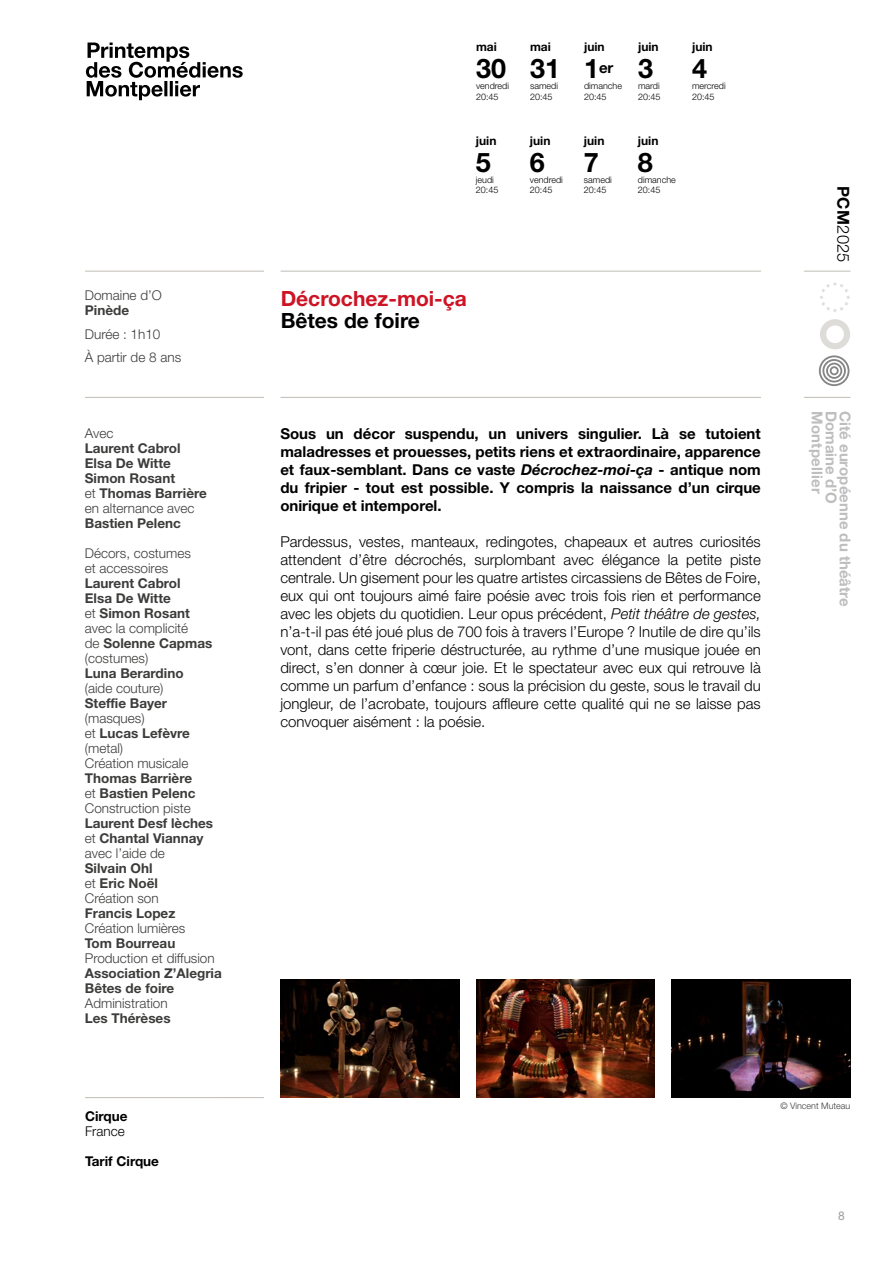
<style>
.page{position:relative;width:893px;height:1263px;background:#fff}
.page>*{position:absolute;margin:0;border:0;box-sizing:border-box;transform-origin:0 0}
.t1{font:700 27px "Helvetica Neue LT Std";color:#000}
.t2{font:700 21px "Helvetica Neue LT Std";color:#cd1424}
.t3{font:700 21px "Helvetica Neue LT Std";color:#000}
.t4{font:300 16.5px "Helvetica Neue LT Std";color:#000}
.t5{font:300 15px/18px "Helvetica Neue LT Std";color:#000;text-align:justify}
.t6{font:700 15px/18px "Helvetica Neue LT Std";color:#000;text-align:justify}
.t7{font:700 15px/27.8px "Helvetica Neue LT Std";color:#bebebe}
.t8{font:700 13.5px/15px "Helvetica Neue LT Std";color:#3c3c3b}
.t9{font:300 13.5px/15px "Helvetica Neue LT Std";color:#3c3c3b}
.t10{font:700 13.5px "Helvetica Neue LT Std";color:#000}
.t11{font:300 13.5px "Helvetica Neue LT Std";color:#000}
.t12{font:700 12px "Helvetica Neue LT Std";color:#000}
.t13{font:12px "Helvetica Neue LT Std";color:#9d9d9c}
.t14{font:300 9px "Helvetica Neue LT Std";color:#000}
.t15{font:300 9px "Helvetica Neue LT Std";color:#3c3c3b}
.s1{font-weight:300}
.s2{font-weight:700}
.s3{font-style:italic}
.s4{color:#c0bcb4}
</style>
<div class="page">
<hr style="left:281px;top:271px;width:480px;height:1px;background:#c0bcb4">
<hr style="left:281px;top:397px;width:480px;height:1px;background:#c0bcb4">
<hr style="left:804px;top:271px;width:46px;height:1px;background:#c0bcb4">
<div style="left:820px;top:319px;width:30px;height:30px;border:6px solid #c0bcb4;border-radius:50%"></div>
<svg style="left:820px;top:282px;width:30px;height:30px"></svg>
<svg style="left:819px;top:355px;width:30px;height:31px"></svg>
<hr style="left:804px;top:397px;width:46px;height:1px;background:#c0bcb4">
<svg style="left:86px;top:43px;width:157px;height:57px"></svg>
<hr style="left:85px;top:271px;width:179px;height:1px;background:#c1bcb4">
<hr style="left:85px;top:397px;width:179px;height:1px;background:#c1bcb4">
<hr style="left:85px;top:1097px;width:179px;height:1px;background:#c0bcb4">
<img style="left:671px;top:980px;width:179px;height:118px">
<img style="left:281px;top:980px;width:178px;height:118px">
<img style="left:476px;top:980px;width:179px;height:118px">
<p class="t9" style="left:85px;top:288px;width:79px">Domaine d’O</p>
<p class="t8" style="left:85px;top:303px;width:46px">Pinède</p>
<p class="t9" style="left:85px;top:322px;width:98px;line-height:23.5px">Durée : 1h10<br>À partir de 8 ans</p>
<p class="t9" style="left:85px;top:425px;width:30px">Avec</p>
<p class="t8" style="left:85px;top:440px;width:123px">Laurent Cabrol<br>Elsa De Witte<br>Simon Rosant<br><span class="s1">et</span> Thomas Barrière <span class="s1">en alternance avec</span></p>
<p class="t8" style="left:85px;top:515px;width:97px">Bastien Pelenc</p>
<p class="t9" style="left:85px;top:545px;width:108px">Décors, costumes et accessoires</p>
<p class="t8" style="left:85px;top:575px;width:129px">Laurent Cabrol<br>Elsa De Witte<br><span class="s1">et</span> Simon Rosant <span class="s1">avec la complicité<br>de</span> Solenne Capmas <span class="s1">(costumes)</span></p>
<p class="t8" style="left:85px;top:665px;width:100px">Luna Berardino</p>
<p class="t9" style="left:85px;top:680px;width:80px">(aide couture)</p>
<p class="t8" style="left:85px;top:695px;width:84px">Steffie Bayer</p>
<p class="t9" style="left:85px;top:710px;width:107px">(masques)<br>et <span class="s2">Lucas Lefèvre </span>(metal)<br>Création musicale</p>
<p class="t8" style="left:85px;top:770px;width:112px">Thomas Barrière <span class="s1">et</span> Bastien Pelenc<br><span class="s1">Construction piste</span></p>
<p class="t8" style="left:85px;top:815px;width:130px">Laurent Desf lèches <span class="s1">et</span> Chantal Viannay <span class="s1">avec l’aide de</span></p>
<p class="t8" style="left:85px;top:860px;width:75px">Silvain Ohl <span class="s1">et</span> Eric Noël<br><span class="s1">Création son</span></p>
<p class="t8" style="left:85px;top:905px;width:92px">Francis Lopez</p>
<p class="t9" style="left:85px;top:920px;width:102px">Création lumières</p>
<p class="t8" style="left:85px;top:935px;width:92px">Tom Bourreau</p>
<p class="t9" style="left:85px;top:950px;width:131px">Production et diffusion</p>
<p class="t8" style="left:85px;top:965px;width:138px">Association Z’Alegria<br>Bêtes de foire</p>
<p class="t9" style="left:85px;top:995px;width:84px">Administration</p>
<p class="t8" style="left:85px;top:1010px;width:87px">Les Thérèses</p>
<p class="t10" style="left:85px;top:1108px;width:44px">Cirque</p>
<p class="t11" style="left:85px;top:1123px;width:41px">France</p>
<p class="t10" style="left:85px;top:1153px;width:75px">Tarif Cirque</p>
<p class="t12" style="left:476px;top:39px;width:22px">mai</p>
<p class="t12" style="left:530px;top:39px;width:22px">mai</p>
<p class="t12" style="left:584px;top:39px;width:22px">juin</p>
<p class="t12" style="left:638px;top:39px;width:22px">juin</p>
<p class="t12" style="left:692px;top:39px;width:22px">juin</p>
<h1 class="t1" style="left:476px;top:52px;width:179px">30 31 1<sup>er</sup> 3</h1>
<h1 class="t1" style="left:692px;top:52px;width:17px">4</h1>
<p class="t14" style="left:476px;top:80px;width:35px">vendredi</p>
<p class="t14" style="left:530px;top:80px;width:29px">samedi</p>
<p class="t14" style="left:584px;top:80px;width:40px">dimanche</p>
<p class="t14" style="left:638px;top:80px;width:23px">mardi</p>
<p class="t14" style="left:692px;top:80px;width:35px">mercredi</p>
<p class="t14" style="left:476px;top:91px;width:24px">20:45</p>
<p class="t14" style="left:530px;top:91px;width:24px">20:45</p>
<p class="t14" style="left:584px;top:91px;width:24px">20:45</p>
<p class="t14" style="left:638px;top:91px;width:24px">20:45</p>
<p class="t14" style="left:692px;top:91px;width:24px">20:45</p>
<p class="t12" style="left:476px;top:133px;width:22px">juin</p>
<p class="t12" style="left:530px;top:133px;width:22px">juin</p>
<p class="t12" style="left:584px;top:133px;width:22px">juin</p>
<p class="t12" style="left:638px;top:133px;width:22px">juin</p>
<h1 class="t1" style="left:476px;top:145px;width:17px">5</h1>
<h1 class="t1" style="left:530px;top:145px;width:17px">6</h1>
<h1 class="t1" style="left:584px;top:145px;width:17px">7</h1>
<h1 class="t1" style="left:638px;top:145px;width:17px">8</h1>
<p class="t14" style="left:476px;top:174px;width:19px">jeudi</p>
<p class="t14" style="left:530px;top:174px;width:35px">vendredi</p>
<p class="t14" style="left:584px;top:174px;width:29px">samedi</p>
<p class="t14" style="left:638px;top:174px;width:40px">dimanche</p>
<p class="t14" style="left:476px;top:185px;width:24px">20:45</p>
<p class="t14" style="left:530px;top:185px;width:24px">20:45</p>
<p class="t14" style="left:584px;top:185px;width:24px">20:45</p>
<p class="t14" style="left:638px;top:185px;width:24px">20:45</p>
<h2 class="t2" style="left:281px;top:285px;width:188px">Décrochez-moi-ça</h2>
<h2 class="t3" style="left:281px;top:308px;width:141px">Bêtes de foire</h2>
<p class="t6" style="left:280px;top:424px;width:482px">Sous un décor suspendu, un univers singulier. Là se tutoient maladresses et prouesses, petits riens et extraordinaire, apparence et faux-semblant. Dans ce vaste <span class="s3">Décrochez-moi-ça</span> - antique nom du fripier - tout est possible. Y compris la naissance d’un cirque onirique et intemporel.</p>
<p class="t5" style="left:280px;top:532px;width:482px">Pardessus, vestes, manteaux, redingotes, chapeaux et autres curiosités attendent d’être décrochés, surplombant avec élégance la petite piste centrale. Un gisement pour les quatre artistes circassiens de Bêtes de Foire, eux qui ont toujours aimé faire poésie avec trois fois rien et performance avec les objets du quotidien. Leur opus précédent, <span class="s3">Petit théâtre de gestes, </span>n’a-t-il pas été joué plus de 700 fois à travers l’Europe ? Inutile de dire qu’ils vont, dans cette friperie déstructurée, au rythme d’une musique jouée en direct, s’en donner à cœur joie. Et le spectateur avec eux qui retrouve là comme un parfum d’enfance : sous la précision du geste, sous le travail du jongleur, de l’acrobate, toujours affleure cette qualité qui ne se laisse pas convoquer aisément : la poésie.</p>
<p class="t4" style="left:853px;top:186px;width:79px;rotate:90deg"><span class="s2">PCM</span>2025</p>
<p class="t7" style="left:859px;top:411px;width:197px;rotate:90deg">Cité européenne du théâtre<br>Montpellier</p>
<p class="t7" style="left:845px;top:411px;width:94px;rotate:90deg">Domaine d<span class="s4">’</span>O</p>
<p class="t15" style="left:780px;top:1101px;width:72px">© Vincent Muteau</p>
<p class="t13" style="left:838px;top:1208px;width:8px">8</p>
</div>
